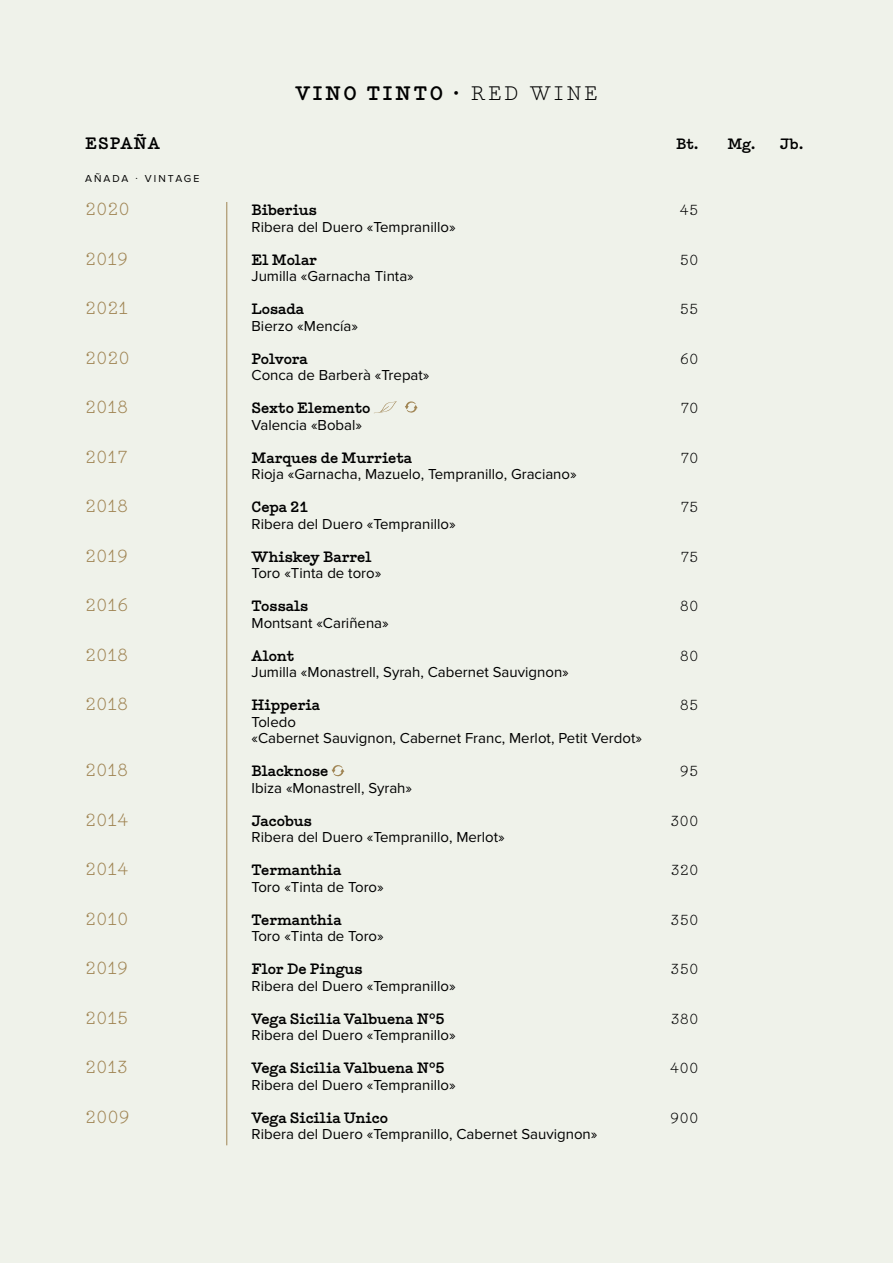
<style>
.page{position:relative;width:893px;height:1263px;background:#eff2ea}
.page>*{position:absolute;margin:0;border:0;box-sizing:border-box;transform-origin:0 0}
.t1{font:700 19.5px "Typewriter";letter-spacing:.14em;color:#000}
.t2{font:18px "Typewriter";color:#a08554}
.t3{font:700 16.5px "Typewriter";letter-spacing:.06em;color:#000}
.t4{font:15px/16.5px "Proxima Nova";color:#000}
.t5{font:700 15px "Typewriter";color:#000}
.t6{font:15px "Typewriter";color:#000}
.t7{font:10.5px "Proxima Nova";letter-spacing:.2em;color:#000}
.s1{font-weight:400}
</style>
<div class="page">
<svg style="left:374px;top:401px;width:23px;height:12px"></svg>
<svg style="left:405px;top:401px;width:13px;height:12px"></svg>
<svg style="left:332px;top:765px;width:12px;height:11px"></svg>
<hr style="left:227px;top:202px;width:1px;height:943px;background:#a08554">
<h1 class="t1" style="left:295px;top:79px;width:304px">VINO TINTO · <span class="s1">RED WINE</span></h1>
<p class="t3" style="left:85px;top:132px;width:76px">ESPAÑA</p>
<p class="t5" style="left:676px;top:133px;width:81px">Bt. Mg.</p>
<p class="t5" style="left:780px;top:133px;width:25px">Jb.</p>
<p class="t7" style="left:85px;top:173px;width:116px">AÑADA · VINTAGE</p>
<p class="t2" style="left:85px;top:198px;width:46px">2020</p>
<p class="t5" style="left:252px;top:199px;width:67px">Biberius</p>
<p class="t6" style="left:680px;top:201px;width:21px">45</p>
<p class="t4" style="left:252px;top:219px;width:206px">Ribera del Duero «Tempranillo»</p>
<p class="t2" style="left:85px;top:247px;width:45px">2019</p>
<p class="t5" style="left:252px;top:249px;width:67px">El Molar</p>
<p class="t6" style="left:680px;top:250px;width:20px">50</p>
<p class="t4" style="left:252px;top:268px;width:164px">Jumilla «Garnacha Tinta»</p>
<p class="t2" style="left:85px;top:297px;width:45px">2021</p>
<p class="t5" style="left:252px;top:298px;width:54px">Losada</p>
<p class="t6" style="left:680px;top:300px;width:20px">55</p>
<p class="t4" style="left:252px;top:318px;width:108px">Bierzo «Mencía»</p>
<p class="t2" style="left:85px;top:346px;width:46px">2020</p>
<p class="t5" style="left:252px;top:348px;width:58px">Polvora</p>
<p class="t6" style="left:680px;top:349px;width:20px">60</p>
<p class="t4" style="left:252px;top:367px;width:179px">Conca de Barberà «Trepat»</p>
<p class="t2" style="left:85px;top:396px;width:45px">2018</p>
<p class="t5" style="left:252px;top:397px;width:120px">Sexto Elemento</p>
<p class="t6" style="left:680px;top:399px;width:20px">70</p>
<p class="t4" style="left:252px;top:417px;width:112px">Valencia «Bobal»</p>
<p class="t2" style="left:85px;top:445px;width:44px">2017</p>
<p class="t5" style="left:252px;top:447px;width:162px">Marques de Murrieta</p>
<p class="t6" style="left:680px;top:448px;width:20px">70</p>
<p class="t4" style="left:252px;top:466px;width:327px">Rioja «Garnacha, Mazuelo, Tempranillo, Graciano»</p>
<p class="t2" style="left:85px;top:495px;width:45px">2018</p>
<p class="t5" style="left:252px;top:496px;width:59px">Cepa 21</p>
<p class="t6" style="left:680px;top:498px;width:20px">75</p>
<p class="t4" style="left:252px;top:516px;width:206px">Ribera del Duero «Tempranillo»</p>
<p class="t2" style="left:85px;top:544px;width:45px">2019</p>
<p class="t5" style="left:252px;top:546px;width:121px">Whiskey Barrel</p>
<p class="t6" style="left:680px;top:547px;width:20px">75</p>
<p class="t4" style="left:252px;top:565px;width:131px">Toro «Tinta de toro»</p>
<p class="t2" style="left:85px;top:594px;width:45px">2016</p>
<p class="t5" style="left:252px;top:595px;width:58px">Tossals</p>
<p class="t6" style="left:680px;top:597px;width:20px">80</p>
<p class="t4" style="left:252px;top:615px;width:139px">Montsant «Cariñena»</p>
<p class="t2" style="left:85px;top:643px;width:45px">2018</p>
<p class="t5" style="left:252px;top:645px;width:44px">Alont</p>
<p class="t6" style="left:680px;top:646px;width:20px">80</p>
<p class="t4" style="left:252px;top:664px;width:319px">Jumilla «Monastrell, Syrah, Cabernet Sauvignon»</p>
<p class="t2" style="left:85px;top:693px;width:45px">2018</p>
<p class="t5" style="left:252px;top:694px;width:70px">Hipperia</p>
<p class="t6" style="left:680px;top:696px;width:20px">85</p>
<p class="t4" style="left:252px;top:714px;width:392px">Toledo<br>«Cabernet Sauvignon, Cabernet Franc, Merlot, Petit Verdot»</p>
<p class="t2" style="left:85px;top:759px;width:45px">2018</p>
<p class="t5" style="left:252px;top:760px;width:78px">Blacknose</p>
<p class="t6" style="left:680px;top:762px;width:20px">95</p>
<p class="t4" style="left:252px;top:780px;width:162px">Ibiza «Monastrell, Syrah»</p>
<p class="t2" style="left:85px;top:808px;width:45px">2014</p>
<p class="t5" style="left:252px;top:810px;width:62px">Jacobus</p>
<p class="t6" style="left:670px;top:811px;width:30px">300</p>
<p class="t4" style="left:252px;top:829px;width:255px">Ribera del Duero «Tempranillo, Merlot»</p>
<p class="t2" style="left:85px;top:858px;width:45px">2014</p>
<p class="t5" style="left:252px;top:859px;width:91px">Termanthia</p>
<p class="t6" style="left:671px;top:861px;width:29px">320</p>
<p class="t4" style="left:252px;top:879px;width:134px">Toro «Tinta de Toro»</p>
<p class="t2" style="left:85px;top:907px;width:45px">2010</p>
<p class="t5" style="left:252px;top:909px;width:91px">Termanthia</p>
<p class="t6" style="left:671px;top:910px;width:29px">350</p>
<p class="t4" style="left:252px;top:928px;width:134px">Toro «Tinta de Toro»</p>
<p class="t2" style="left:85px;top:957px;width:45px">2019</p>
<p class="t5" style="left:252px;top:958px;width:113px">Flor De Pingus</p>
<p class="t6" style="left:671px;top:960px;width:29px">350</p>
<p class="t4" style="left:252px;top:978px;width:206px">Ribera del Duero «Tempranillo»</p>
<p class="t2" style="left:85px;top:1006px;width:45px">2015</p>
<p class="t5" style="left:252px;top:1008px;width:195px">Vega Sicilia Valbuena Nº5</p>
<p class="t6" style="left:671px;top:1009px;width:29px">380</p>
<p class="t4" style="left:252px;top:1027px;width:206px">Ribera del Duero «Tempranillo»</p>
<p class="t2" style="left:85px;top:1056px;width:45px">2013</p>
<p class="t5" style="left:252px;top:1057px;width:195px">Vega Sicilia Valbuena Nº5</p>
<p class="t6" style="left:670px;top:1059px;width:30px">400</p>
<p class="t4" style="left:252px;top:1077px;width:206px">Ribera del Duero «Tempranillo»</p>
<p class="t2" style="left:85px;top:1105px;width:47px">2009</p>
<p class="t5" style="left:252px;top:1107px;width:138px">Vega Sicilia Unico</p>
<p class="t6" style="left:670px;top:1108px;width:30px">900</p>
<p class="t4" style="left:252px;top:1126px;width:347px">Ribera del Duero «Tempranillo, Cabernet Sauvignon»</p>
</div>
